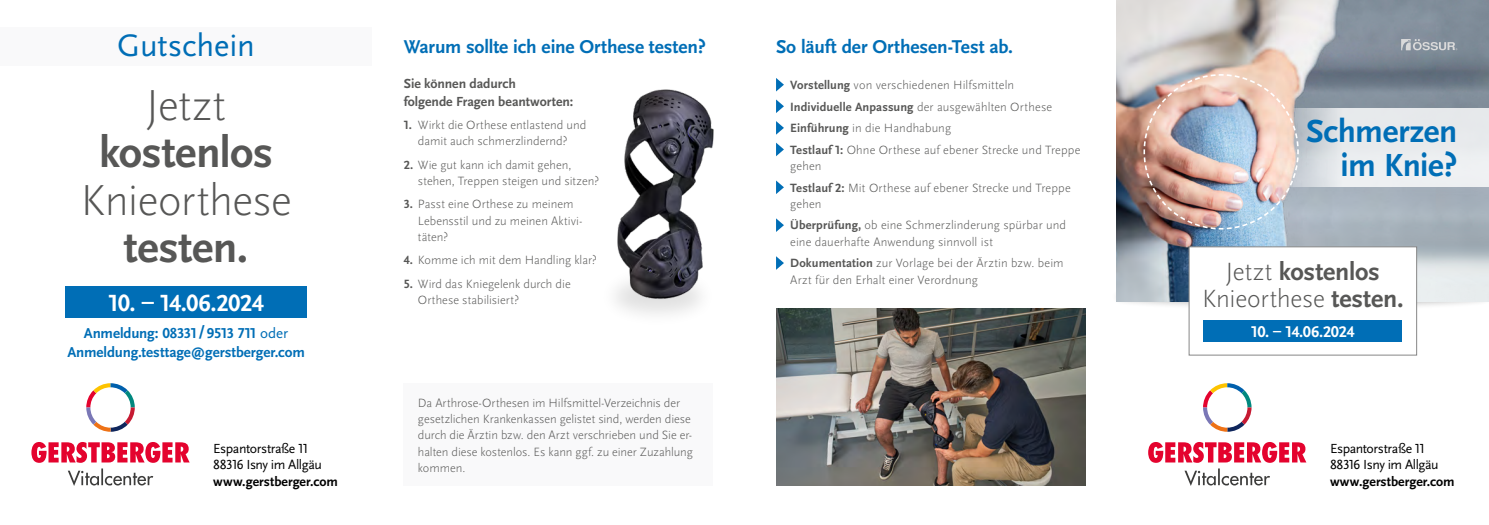
<style>
.page{position:relative;width:1489px;height:525px;background:#fff}
.page>*{position:absolute;margin:0;border:0;box-sizing:border-box;transform-origin:0 0}
.t1{font:300 45.25px "Scala Sans OT";letter-spacing:-.015em;color:#575756}
.t2{font:700 45.25px "Scala Sans OT";letter-spacing:-.01em;color:#575756}
.t3{font:700 33.38px/33.9px "Scala Sans OT";letter-spacing:-.01em;color:#006eb6;text-align:right}
.t4{font:32.5px "Scala Sans OT";color:#006eb6}
.t5{font:300 26px/27.1px "Scala Sans OT";letter-spacing:-.01em;color:#575756;text-align:center}
.t6{font:700 24.5px "Scala Sans OT";letter-spacing:-.015em;color:#fff}
.t7{font:700 19.38px "Scala Sans OT";letter-spacing:-.005em;color:#006eb6}
.t8{font:700 16.25px "Scala Sans OT";letter-spacing:-.01em;color:#fff}
.t9{font:700 15px/19px "Scala Sans OT";letter-spacing:-.01em;color:#006eb6;text-align:center}
.t10{font:13.75px/16.5px "Scala Sans OT";letter-spacing:-.035em;color:#000}
.t11{font:700 13.75px/17.5px "Scala Sans OT";letter-spacing:-.005em;color:#575756}
.t12{font:700 13.75px "Scala Sans OT";letter-spacing:.005em;color:#000}
.t13{font:300 12.5px/16.2px "Scala Sans OT";letter-spacing:.005em;color:#575756}
.s1{font-weight:400}
.s2{font-weight:700}
</style>
<div class="page">
<div style="left:66px;top:287px;width:240px;height:31px;background:#006eb6"></div>
<svg style="left:86px;top:383px;width:49px;height:48px"></svg>
<svg style="left:31px;top:442px;width:159px;height:20px"></svg>
<svg style="left:68px;top:468px;width:85px;height:17px"></svg>
<div style="left:0;top:27px;width:390px;height:38px;background:#f9f9fa"></div>
<div style="left:372px;top:14px;width:21px;height:72px;background:#fff"></div>
<div style="left:1110px;top:281px;width:378px;height:30px;background:#000;opacity:.25"></div>
<img style="left:1362px;top:0;width:126px;height:301px">
<svg style="left:1400px;top:39px;width:57px;height:11px"></svg>
<div style="left:1269px;top:108px;width:219px;height:78px;background:#e8eaed"></div>
<img style="left:1116px;top:0;width:246px;height:301px">
<img style="left:1142px;top:73px;width:157px;height:157px">
<div style="left:1188px;top:246px;width:228px;height:109px;background:#fff;border:1px solid #878787"></div>
<div style="left:1203px;top:320px;width:198px;height:21px;background:#006eb6"></div>
<img style="left:776px;top:308px;width:309px;height:177px">
<div style="left:404px;top:383px;width:309px;height:102px;background:#f9f9fa"></div>
<div style="left:598px;top:263px;width:118px;height:65px;background:#000;opacity:.75"></div>
<img style="left:616px;top:89px;width:98px;height:210px">
<svg style="left:776px;top:78px;width:8px;height:13px"></svg>
<svg style="left:776px;top:99px;width:8px;height:14px"></svg>
<svg style="left:776px;top:121px;width:8px;height:14px"></svg>
<svg style="left:776px;top:142px;width:8px;height:14px"></svg>
<svg style="left:776px;top:180px;width:8px;height:14px"></svg>
<svg style="left:776px;top:218px;width:8px;height:14px"></svg>
<svg style="left:776px;top:256px;width:8px;height:14px"></svg>
<svg style="left:1203px;top:383px;width:48px;height:48px"></svg>
<svg style="left:1148px;top:442px;width:158px;height:20px"></svg>
<svg style="left:1184px;top:468px;width:85px;height:17px"></svg>
<h3 class="t4" style="left:117px;top:28px;width:139px">Gutschein</h3>
<h1 class="t1" style="left:146px;top:81px;width:82px">Jetzt</h1>
<h1 class="t2" style="left:99px;top:127px;width:176px">kostenlos</h1>
<h1 class="t1" style="left:80px;top:175px;width:213px">Knieorthese</h1>
<h1 class="t2" style="left:124px;top:221px;width:126px">testen.</h1>
<h3 class="t6" style="left:109px;top:289px;width:156px">10. – 14.06.2024</h3>
<p class="t9" style="left:67px;top:323px;width:239px">Anmeldung: 08331 / 9513 711 <span class="s1">oder<br></span>Anmeldung.testtage@gerstberger.com</p>
<p class="t10" style="left:213px;top:440px;width:110px">Espantorstraße 11<br>88316 Isny im Allgäu</p>
<p class="t12" style="left:213px;top:473px;width:126px">www.gerstberger.com</p>
<h3 class="t7" style="left:404px;top:36px;width:303px">Warum sollte ich eine Orthese testen?</h3>
<p class="t11" style="left:404px;top:75px;width:171px">Sie können dadurch<br>folgende Fragen beantworten:</p>
<p class="t13" style="left:404px;top:117px;width:184px;text-align:center"><span class="s2">1.</span> Wirkt die Orthese entlastend und damit auch schmerzlindernd?</p>
<p class="t13" style="left:418px;top:157px;width:183px;text-indent:-14px"><span class="s2">2.</span> Wie gut kann ich damit gehen, stehen, Treppen steigen und sitzen?</p>
<p class="t13" style="left:418px;top:196px;width:166px;text-indent:-14px"><span class="s2">3.</span> Passt eine Orthese zu meinem<br>Lebensstil und zu meinen Aktivi&shy;täten?</p>
<p class="t13" style="left:404px;top:252px;width:194px"><span class="s2">4.</span> Komme ich mit dem Handling klar?</p>
<p class="t13" style="left:418px;top:275px;width:154px;text-indent:-14px"><span class="s2">5.</span> Wird das Kniegelenk durch die<br>Orthese stabilisiert?</p>
<p class="t13" style="left:418px;top:394px;width:276px">Da Arthrose-Orthesen im Hilfsmittel-Verzeichnis der gesetzlichen Krankenkassen gelistet sind, werden diese durch die Ärztin bzw. den Arzt verschrieben und Sie er&shy;halten diese kostenlos. Es kann ggf. zu einer Zuzahlung kommen.</p>
<h3 class="t7" style="left:776px;top:36px;width:239px">So läuft der Orthesen-Test ab.</h3>
<p class="t13" style="left:790px;top:74px;width:292px;line-height:21.6px"><span class="s2">Vorstellung</span> von verschiedenen Hilfsmitteln<br><span class="s2">Individuelle Anpassung</span> der ausgewählten Orthese <span class="s2">Einführung</span> in die Handhabung<br><span class="s2">Testlauf 1:</span> Ohne Orthese auf ebener Strecke und Treppe</p>
<p class="t13" style="left:790px;top:155px;width:282px;line-height:21.6px">gehen<br><span class="s2">Testlauf 2:</span> Mit Orthese auf ebener Strecke und Treppe</p>
<p class="t13" style="left:790px;top:193px;width:277px;line-height:21.6px">gehen<br><span class="s2">Überprüfung,</span> ob eine Schmerzlinderung spürbar und</p>
<p class="t13" style="left:790px;top:231px;width:275px;line-height:21.6px">eine dauerhafte Anwendung sinnvoll ist<br><span class="s2">Dokumentation</span> zur Vorlage bei der Ärztin bzw. beim</p>
<p class="t13" style="left:790px;top:271px;width:189px">Arzt für den Erhalt einer Verordnung</p>
<h2 class="t3" style="left:1305px;top:115px;width:153px">Schmerzen im Knie?</h2>
<h3 class="t5" style="left:1201px;top:258px;width:203px">Jetzt <span class="s2">kostenlos<br></span>Knieorthese <span class="s2">testen.</span></h3>
<h3 class="t8" style="left:1251px;top:322px;width:105px">10. – 14.06.2024</h3>
<p class="t10" style="left:1329px;top:440px;width:110px">Espantorstraße 11<br>88316 Isny im Allgäu</p>
<p class="t12" style="left:1329px;top:473px;width:126px">www.gerstberger.com</p>
</div>
